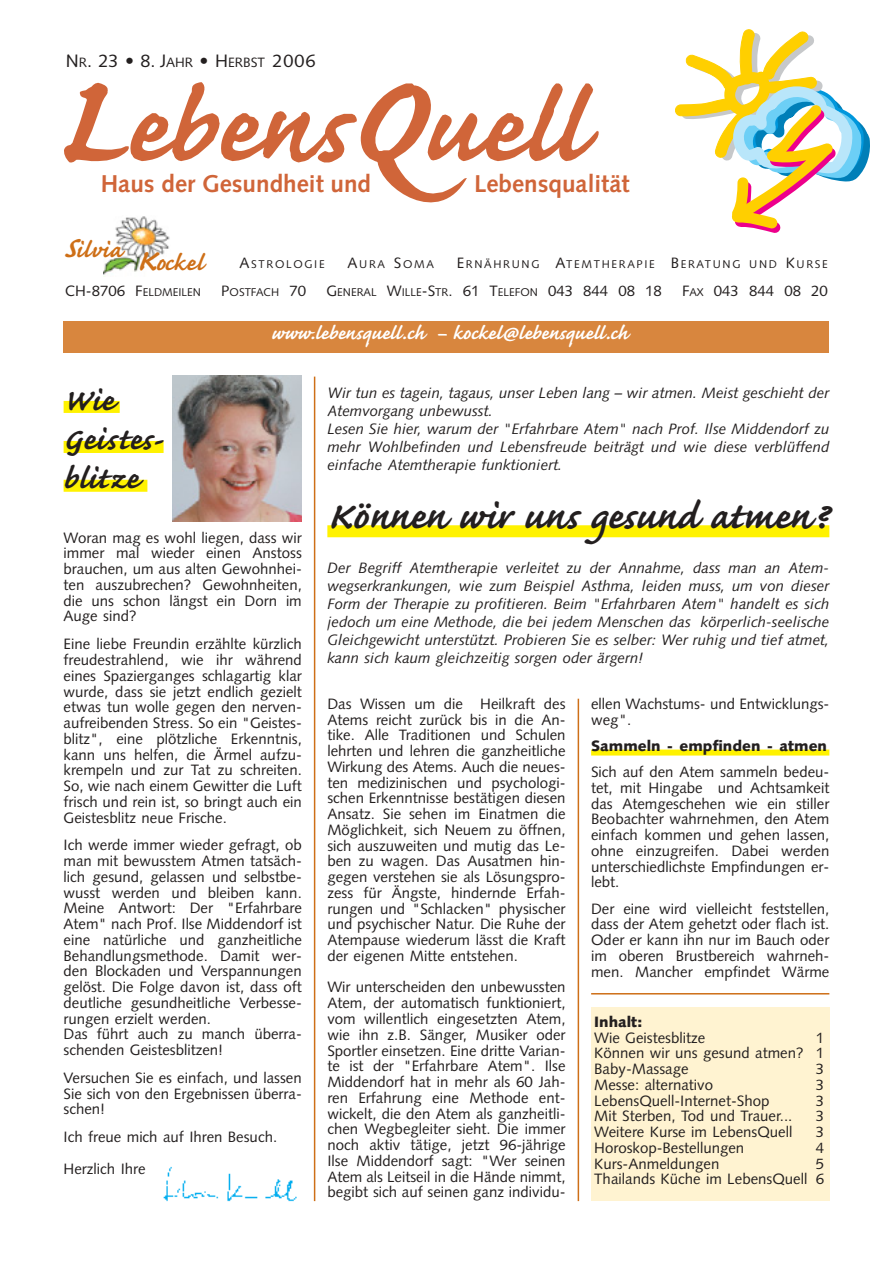
<style>
.page{position:relative;width:893px;height:1265px;background:#fff}
.page>*{position:absolute;margin:0;border:0;box-sizing:border-box;transform-origin:0 0}
.t1{font:700 48px "Caflisch Script";color:#231f1f}
.t2{font:700 39px/39px "Caflisch Script";letter-spacing:.01em;color:#231f1f}
.t3{font:700 29.25px "Caflisch Script";letter-spacing:.015em;color:#ce6f17}
.t4{font:700 24.3px "Syntax";color:#d06539}
.t5{font:700 24px "Caflisch Script";color:#fff}
.t6{font:18px "Syntax";letter-spacing:.055em;color:#231f1f}
.t7{font:15px/15.8px "Syntax";color:#231f1f;text-align:justify}
.t8{font:italic 15px/18px "Syntax";color:#231f1f}
.t9{font:900 15px "Syntax";color:#231f1f}
.t10{font:11.25px "Syntax";letter-spacing:.15em;color:#231f1f}
.t11{font:11.25px "Syntax";color:#231f1f}
.s1{font-size:13.5px}
.s2{font-size:38.25px}
.s3{font-size:15px}
.s4{font-size:11.25px}
</style>
<div class="page">
<img style="left:173px;top:376px;width:129px;height:145px">
<div style="left:591px;top:749px;width:238px;height:6px;background:#fff200"></div>
<div style="left:327px;top:525px;width:502px;height:12px;background:#fff200"></div>
<div style="left:64px;top:401px;width:56px;height:12px;background:#fff200"></div>
<div style="left:64px;top:441px;width:99px;height:12px;background:#fff200"></div>
<div style="left:64px;top:480px;width:83px;height:12px;background:#fff200"></div>
<div style="left:591px;top:1007px;width:238px;height:194px;background:#fff3d1"></div>
<svg style="left:675px;top:29px;width:194px;height:204px"></svg>
<img style="left:103px;top:216px;width:67px;height:61px">
<div style="left:64px;top:321px;width:765px;height:31px;background:#d8863e"></div>
<hr style="left:314px;top:376px;width:1px;height:825px;background:#ce6f17">
<hr style="left:577px;top:698px;width:2px;height:503px;background:#ce6f17">
<svg style="left:64px;top:82px;width:535px;height:121px"></svg>
<img style="left:163px;top:1166px;width:134px;height:36px">
<hr style="left:591px;top:993px;width:238px;height:1px;background:#ce6f17">
<p class="t6" style="left:66px;top:53px;width:251px">N<span class="s1">R</span>. 23 • 8. J<span class="s1">AHR</span> • H<span class="s1">ERBST</span> 2006</p>
<h3 class="t4" style="left:101px;top:174px;width:272px">Haus der Gesundheit und</h3>
<h3 class="t4" style="left:474px;top:174px;width:157px">Lebensqualität</h3>
<h3 class="t3" style="left:64px;top:245px;width:140px"><sup>S</sup>ilvia <span class="s2">K</span>ockel</h3>
<p class="t10" style="left:239px;top:259px;width:87px"><span class="s3">A</span>STROLOGIE</p>
<p class="t10" style="left:347px;top:259px;width:88px"><span class="s3">A</span>URA <span class="s3">S</span>OMA</p>
<p class="t10" style="left:457px;top:259px;width:372px"><span class="s3">E</span>RNÄHRUNG <span class="s3">A</span>TEMTHERAPIE <span class="s3">B</span>ERATUNG UND <span class="s3">K</span>URSE</p>
<p class="t11" style="left:65px;top:288px;width:137px"><span class="s3">CH-8706 F</span>ELDMEILEN</p>
<p class="t11" style="left:221px;top:288px;width:86px"><span class="s3">P</span>OSTFACH <span class="s3">70</span></p>
<p class="t7" style="left:326px;top:284px;width:337px">G<span class="s4">ENERAL</span> W<span class="s4">ILLE</span>-S<span class="s4">TR</span>. 61 T<span class="s4">ELEFON</span> 043 844 08 18</p>
<p class="t7" style="left:682px;top:284px;width:147px">F<span class="s4">AX</span> 043 844 08 20</p>
<h2 class="t2" style="left:64px;top:385px;width:102px">Wie<br>Geistes&shy;blitze</h2>
<h3 class="t5" style="left:271px;top:325px;width:358px">www.lebensquell.ch – kockel@lebensquell.ch</h3>
<p class="t8" style="left:327px;top:385px;width:503px">Wir tun es tagein, tagaus, unser Leben lang – wir atmen. Meist geschieht der Atemvorgang unbewusst.<br>Lesen Sie hier, warum der "Erfahrbare Atem" nach Prof. Ilse Middendorf zu mehr Wohlbefinden und Lebensfreude beiträgt und wie diese verblüffend einfache Atemtherapie funktioniert.</p>
<p class="t7" style="left:64px;top:531px;width:240px">Woran mag es wohl liegen, dass wir immer mal wieder einen Anstoss brauchen, um aus alten Gewohnhei&shy;ten auszubrechen? Gewohnheiten, die uns schon längst ein Dorn im Auge sind?</p>
<p class="t7" style="left:64px;top:637px;width:240px">Eine liebe Freundin erzählte kürzlich freudestrahlend, wie ihr während eines Spazierganges schlagartig klar wurde, dass sie jetzt endlich gezielt etwas tun wolle gegen den nerven&shy;aufreibenden Stress. So ein "Geistes&shy;blitz", eine plötzliche Erkenntnis, kann uns helfen, die Ärmel aufzu&shy;krempeln und zur Tat zu schreiten.<br>So, wie nach einem Gewitter die Luft frisch und rein ist, so bringt auch ein Geistesblitz neue Frische.</p>
<p class="t7" style="left:64px;top:838px;width:240px;text-align:left">Ich werde immer wieder gefragt, ob man mit bewusstem Atmen tatsäch&shy;lich gesund, gelassen und selbstbe&shy;wusst werden und bleiben kann.<br>Meine Antwort: Der "Erfahrbare<br>Atem" nach Prof. Ilse Middendorf ist eine natürliche und ganzheitliche<br>Behandlungsmethode. Damit wer&shy;den Blockaden und Verspannungen gelöst. Die Folge davon ist, dass oft deutliche gesundheitliche Verbesse&shy;rungen erzielt werden.<br>Das führt auch zu manch überra&shy;schenden Geistesblitzen!</p>
<p class="t7" style="left:64px;top:1071px;width:240px">Versuchen Sie es einfach, und lassen Sie sich von den Ergebnissen überra&shy;schen!</p>
<p class="t7" style="left:64px;top:1122px;width:215px;line-height:31.5px">Ich freue mich auf Ihren Besuch.<br>Herzlich Ihre</p>
<h1 class="t1" style="left:327px;top:499px;width:502px">Können wir uns gesund atmen?</h1>
<p class="t8" style="left:327px;top:560px;width:503px;text-align:justify">Der Begriff Atemtherapie verleitet zu der Annahme, dass man an Atem&shy;wegserkrankungen, wie zum Beispiel Asthma, leiden muss, um von dieser Form der Therapie zu profitieren. Beim "Erfahrbaren Atem" handelt es sich jedoch um eine Methode, die bei jedem Menschen das körperlich-seelische Gleichgewicht unterstützt. Probieren Sie es selber: Wer ruhig und tief atmet, kann sich kaum gleichzeitig sorgen oder ärgern!</p>
<p class="t7" style="left:327px;top:697px;width:240px">Das Wissen um die Heilkraft des Atems reicht zurück bis in die An&shy;tike. Alle Traditionen und Schulen lehrten und lehren die ganzheitliche Wirkung des Atems. Auch die neues&shy;ten medizinischen und psychologi&shy;schen Erkenntnisse bestätigen diesen Ansatz. Sie sehen im Einatmen die Möglichkeit, sich Neuem zu öffnen, sich auszuweiten und mutig das Le&shy;ben zu wagen. Das Ausatmen hin&shy;gegen verstehen sie als Lösungspro&shy;zess für Ängste, hindernde Erfah&shy;rungen und "Schlacken" physischer und psychischer Natur. Die Ruhe der Atempause wiederum lässt die Kraft der eigenen Mitte entstehen.</p>
<p class="t7" style="left:327px;top:980px;width:240px">Wir unterscheiden den unbewussten Atem, der automatisch funktioniert, vom willentlich eingesetzten Atem, wie ihn z.B. Sänger, Musiker oder Sportler einsetzen. Eine dritte Varian&shy;te ist der "Erfahrbare Atem". Ilse Middendorf hat in mehr als 60 Jah&shy;ren Erfahrung eine Methode ent&shy;wickelt, die den Atem als ganzheitli&shy;chen Wegbegleiter sieht. Die immer noch aktiv tätige, jetzt 96-jährige Ilse Middendorf sagt: "Wer seinen Atem als Leitseil in die Hände nimmt, begibt sich auf seinen ganz individu-</p>
<p class="t7" style="left:591px;top:697px;width:240px">ellen Wachstums- und Entwicklungs&shy;weg".</p>
<p class="t9" style="left:591px;top:739px;width:237px">Sammeln - empfinden - atmen</p>
<p class="t7" style="left:591px;top:765px;width:240px">Sich auf den Atem sammeln bedeu&shy;tet, mit Hingabe und Achtsamkeit das Atemgeschehen wie ein stiller Beobachter wahrnehmen, den Atem einfach kommen und gehen lassen, ohne einzugreifen. Dabei werden unterschiedlichste Empfindungen er&shy;lebt.</p>
<p class="t7" style="left:591px;top:902px;width:240px">Der eine wird vielleicht feststellen, dass der Atem gehetzt oder flach ist.<br>Oder er kann ihn nur im Bauch oder im oberen Brustbereich wahrneh&shy;men. Mancher empfindet Wärme</p>
<p class="t9" style="left:594px;top:1015px;width:49px">Inhalt:</p>
<p class="t7" style="left:594px;top:1030px;width:112px">Wie Geistesblitze</p>
<p class="t7" style="left:594px;top:1030px;width:231px;text-indent:221px">1<br>Können wir uns gesund atmen? 1<br>Baby-Massage</p>
<p class="t7" style="left:815px;top:1062px;width:10px">3</p>
<p class="t7" style="left:594px;top:1078px;width:120px">Messe: alternativo</p>
<p class="t7" style="left:815px;top:1078px;width:10px">3</p>
<p class="t7" style="left:594px;top:1093px;width:177px">LebensQuell-Internet-Shop</p>
<p class="t7" style="left:815px;top:1093px;width:10px">3</p>
<p class="t7" style="left:594px;top:1109px;width:199px">Mit Sterben, Tod und Trauer...</p>
<p class="t7" style="left:815px;top:1109px;width:10px">3</p>
<p class="t7" style="left:594px;top:1125px;width:200px">Weitere Kurse im LebensQuell</p>
<p class="t7" style="left:815px;top:1125px;width:10px">3</p>
<p class="t7" style="left:594px;top:1141px;width:151px">Horoskop-Bestellungen</p>
<p class="t7" style="left:815px;top:1141px;width:10px">4</p>
<p class="t7" style="left:594px;top:1156px;width:127px">Kurs-Anmeldungen</p>
<p class="t7" style="left:594px;top:1156px;width:231px;text-align:right">5<br>Thailands Küche im LebensQuell 6</p>
</div>
